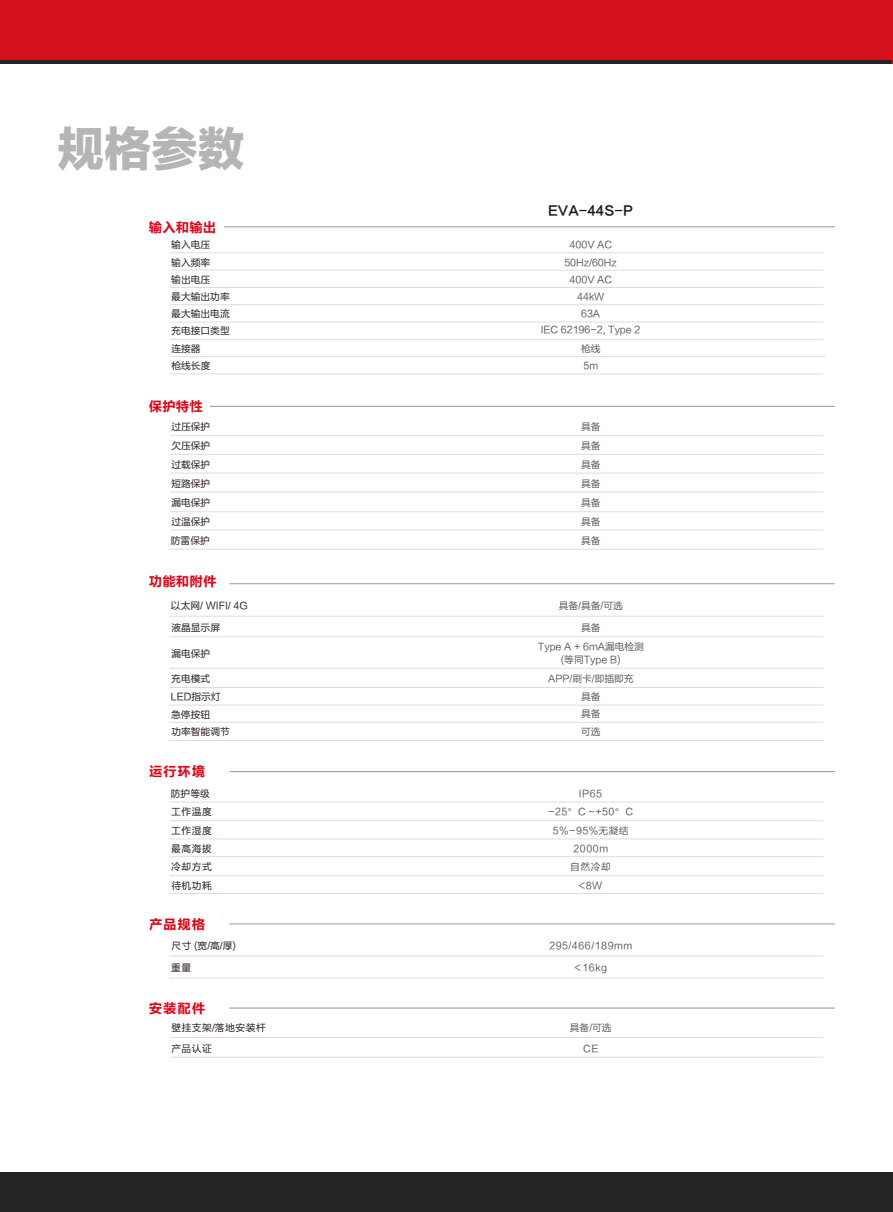
<style>
.page{position:relative;width:893px;height:1212px;background:#fff}
.page>*{position:absolute;margin:0;border:0;box-sizing:border-box;transform-origin:0 0}
.t1{font:46.8px "FZLTTHJW GB1 0";color:#b5b5b6}
.t2{font:13.5px "FZLTCHJW GB1 0";color:#e60013}
.t3{font:12.75px "FZLTCHJW GB1 0";color:#231916}
.t4{font:9.75px/19px "FZLTHJW GB1 0";color:#231916;text-align:justify}
.t5{font:9.75px/19px "FZLTHJW GB1 0";color:#595857;text-align:center}
.t6{font:9.75px/18.5px "FZLTHJW GB1 0";letter-spacing:.055em;color:#595857;text-align:center}
.t7{font:9.75px "FZLTHJW GB1 0";letter-spacing:.055em;color:#231916}
.t8{font:9.75px "FZLTHK GBK1 0";color:#231916}
.s1{font-family:"FZLTHK GBK1 0"}
</style>
<div class="page">
<div style="left:0;top:1172px;width:893px;height:40px;background:#242424"></div>
<div style="left:0;top:0;width:893px;height:63px;background:#d4111a"></div>
<hr style="left:0;top:60px;width:892px;height:3px;background:#242424">
<hr style="left:210px;top:406px;width:625px;height:1px;background:#9f9fa0">
<hr style="left:170px;top:435px;width:653px;height:1px;background:#dcdddd">
<hr style="left:170px;top:454px;width:653px;height:1px;background:#dcdddd">
<hr style="left:170px;top:473px;width:653px;height:1px;background:#dcdddd">
<hr style="left:170px;top:492px;width:653px;height:1px;background:#dcdddd">
<hr style="left:170px;top:511px;width:653px;height:1px;background:#dcdddd">
<hr style="left:170px;top:530px;width:653px;height:1px;background:#dcdddd">
<hr style="left:229px;top:583px;width:606px;height:1px;background:#9f9fa0">
<hr style="left:229px;top:771px;width:606px;height:1px;background:#9f9fa0">
<hr style="left:229px;top:923px;width:606px;height:1px;background:#9f9fa0">
<hr style="left:229px;top:1007px;width:606px;height:1px;background:#9f9fa0">
<hr style="left:169px;top:616px;width:654px;height:1px;background:#dcdddd">
<hr style="left:169px;top:636px;width:654px;height:1px;background:#dcdddd">
<hr style="left:169px;top:687px;width:654px;height:1px;background:#dcdddd">
<hr style="left:169px;top:668px;width:654px;height:1px;background:#dcdddd">
<hr style="left:169px;top:705px;width:654px;height:1px;background:#dcdddd">
<hr style="left:169px;top:722px;width:654px;height:1px;background:#dcdddd">
<hr style="left:169px;top:802px;width:654px;height:1px;background:#dcdddd">
<hr style="left:170px;top:820px;width:653px;height:1px;background:#dcdddd">
<hr style="left:169px;top:839px;width:654px;height:1px;background:#dcdddd">
<hr style="left:169px;top:856px;width:654px;height:1px;background:#dcdddd">
<hr style="left:169px;top:875px;width:654px;height:1px;background:#dcdddd">
<hr style="left:169px;top:956px;width:654px;height:1px;background:#dcdddd">
<hr style="left:170px;top:1037px;width:653px;height:1px;background:#dcdddd">
<hr style="left:170px;top:549px;width:653px;height:1px;background:#dcdddd">
<hr style="left:169px;top:740px;width:654px;height:1px;background:#dcdddd">
<hr style="left:169px;top:893px;width:654px;height:1px;background:#dcdddd">
<hr style="left:169px;top:978px;width:654px;height:1px;background:#dcdddd">
<hr style="left:170px;top:1057px;width:653px;height:1px;background:#dcdddd">
<hr style="left:224px;top:226px;width:611px;height:1px;background:#9f9fa0">
<hr style="left:170px;top:253px;width:653px;height:1px;background:#dcdddd">
<hr style="left:170px;top:270px;width:653px;height:1px;background:#dcdddd">
<hr style="left:170px;top:287px;width:653px;height:1px;background:#dcdddd">
<hr style="left:170px;top:304px;width:653px;height:1px;background:#dcdddd">
<hr style="left:170px;top:322px;width:653px;height:1px;background:#dcdddd">
<hr style="left:172px;top:356px;width:654px;height:1px;background:#dcdddd">
<hr style="left:170px;top:339px;width:653px;height:1px;background:#dcdddd">
<hr style="left:170px;top:374px;width:653px;height:1px;background:#dcdddd">
<h1 class="t1" style="left:57px;top:123px;width:189px">规格参数</h1>
<h2 class="t2" style="left:149px;top:219px;width:69px">输入和输出</h2>
<p class="t4" style="left:171px;top:237px;width:40px;line-height:17.2px">输入电压输入频率输出电压</p>
<p class="t4" style="left:171px;top:288px;width:60px;line-height:17.2px;text-align:left">最大输出功率最大输出电流充电接口类型连接器<br>枪线长度</p>
<h2 class="t2" style="left:149px;top:399px;width:56px">保护特性</h2>
<p class="t4" style="left:171px;top:418px;width:41px">过压保护欠压保护过载保护短路保护漏电保护过温保护防雷保护</p>
<h2 class="t2" style="left:149px;top:574px;width:69px">功能和附件</h2>
<p class="t4" style="left:171px;top:596px;width:78px">以太网/ WIFI/ 4G</p>
<p class="t4" style="left:171px;top:618px;width:50px">液晶显示屏</p>
<p class="t4" style="left:171px;top:645px;width:40px">漏电保护</p>
<p class="t8" style="left:171px;top:673px;width:41px">充电模式</p>
<p class="t4" style="left:171px;top:688px;width:60px;line-height:17.7px;text-align:left">LED指示灯急停按钮<br>功率智能调节</p>
<h2 class="t2" style="left:149px;top:764px;width:58px">运行环境</h2>
<p class="t4" style="left:171px;top:784px;width:40px">防护等级</p>
<p class="t4" style="left:171px;top:803px;width:42px;line-height:18.5px">工作温度工作湿度最高海拔冷却方式待机功耗</p>
<h2 class="t2" style="left:149px;top:916px;width:58px">产品规格</h2>
<p class="t4" style="left:171px;top:936px;width:66px">尺寸 (宽/高/厚)</p>
<p class="t4" style="left:171px;top:958px;width:22px">重量</p>
<h2 class="t2" style="left:149px;top:1001px;width:58px">安装配件</h2>
<p class="t7" style="left:171px;top:1022px;width:96px">壁挂支架/落地安装杆</p>
<p class="t4" style="left:171px;top:1039px;width:42px">产品认证</p>
<h3 class="t3" style="left:548px;top:203px;width:87px">EVA-44S-P</h3>
<p class="t5" style="left:564px;top:237px;width:54px;line-height:17.2px">400V AC<br>50Hz/60Hz</p>
<p class="t5" style="left:541px;top:271px;width:101px;line-height:17px">400V AC<br>44kW<br>63A<br>IEC 62196-2, Type 2</p>
<p class="t5" style="left:581px;top:339px;width:21px">枪线</p>
<p class="t5" style="left:583px;top:356px;width:16px">5m</p>
<p class="t5" style="left:581px;top:418px;width:21px;text-align:justify">具备具备具备具备具备具备具备</p>
<p class="t5" style="left:559px;top:596px;width:66px">具备/具备/可选</p>
<p class="t5" style="left:538px;top:618px;width:108px">具备<br>Type A + 6mA漏电检测</p>
<p class="t5" style="left:561px;top:651px;width:61px">(等同Type B)</p>
<p class="t5" style="left:548px;top:669px;width:87px">APP/刷卡/即插即充</p>
<p class="t5" style="left:581px;top:687px;width:21px;line-height:17.9px;text-align:justify">具备具备可选</p>
<p class="t5" style="left:548px;top:784px;width:86px;line-height:18.5px">IP65<br>-25°C ~+50°C</p>
<p class="t6" style="left:553px;top:821px;width:77px">5%-95%无凝结<br>2000m<br>自然冷却<br>&lt;8W</p>
<p class="t6" style="left:549px;top:937px;width:85px">295/466/189mm</p>
<p class="t5" style="left:573px;top:958px;width:36px">＜16<span class="s1">kg</span></p>
<p class="t5" style="left:570px;top:1019px;width:43px">具备/可选</p>
<p class="t5" style="left:583px;top:1039px;width:17px">CE</p>
</div>
